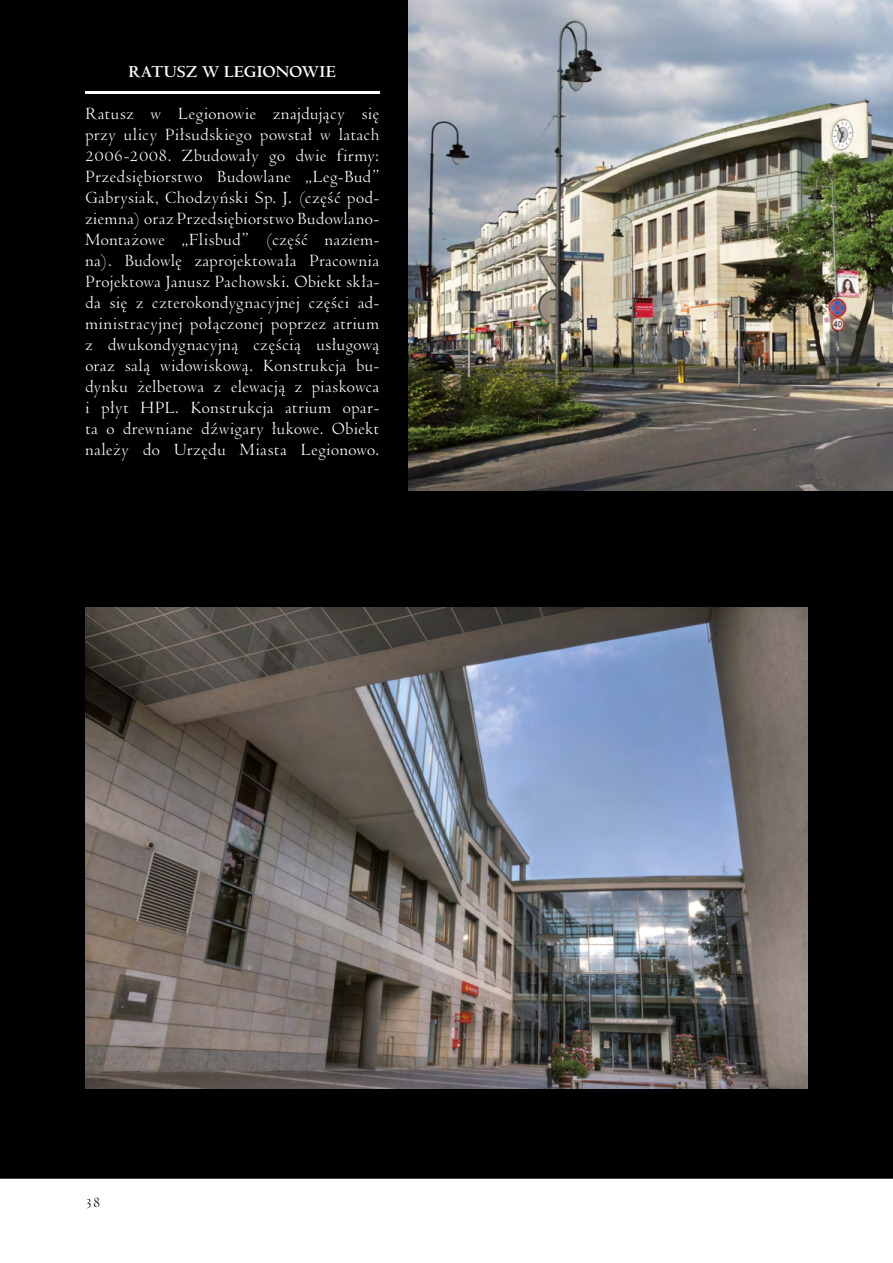
<style>
.page{position:relative;width:893px;height:1263px;background:#fff}
.page>*{position:absolute;margin:0;border:0;box-sizing:border-box;transform-origin:0 0}
.t1{font:18px/21px "Venetian 301 PL";letter-spacing:-.005em;color:#fff;text-align:justify}
.t2{font:700 18px "Venetian 301 PL";letter-spacing:-.01em;color:#fff}
.t3{font:15px "Venetian 301 PL";color:#000}
</style>
<div class="page">
<div style="left:0;top:0;width:893px;height:1179px;background:#000"></div>
<hr style="left:85px;top:91px;width:294px;height:2px;background:#fff">
<img style="left:408px;top:0;width:485px;height:490px">
<img style="left:85px;top:608px;width:723px;height:481px">
<p class="t2" style="left:128px;top:61px;width:209px">RATUSZ W LEGIONOWIE</p>
<p class="t1" style="left:85px;top:103px;width:296px">Ratusz w Legionowie znajdujący się przy ulicy Piłsudskiego powstał w latach 2006-2008. Zbudowały go dwie firmy:<br>Przedsiębiorstwo Budowlane „Leg-Bud” Gabrysiak, Chodzyński Sp. J. (część pod&shy;ziemna) oraz Przedsiębiorstwo Budowlano-Montażowe „Flisbud” (część naziem&shy;na). Budowlę zaprojektowała Pracownia Projektowa Janusz Pachowski. Obiekt skła&shy;da się z czterokondygnacyjnej części ad&shy;ministracyjnej połączonej poprzez atrium z dwukondygnacyjną częścią usługową oraz salą widowiskową. Konstrukcja bu&shy;dynku żelbetowa z elewacją z piaskowca i płyt HPL. Konstrukcja atrium opar&shy;ta o drewniane dźwigary łukowe. Obiekt należy do Urzędu Miasta Legionowo.</p>
<p class="t3" style="left:85px;top:1193px;width:17px">38</p>
</div>
